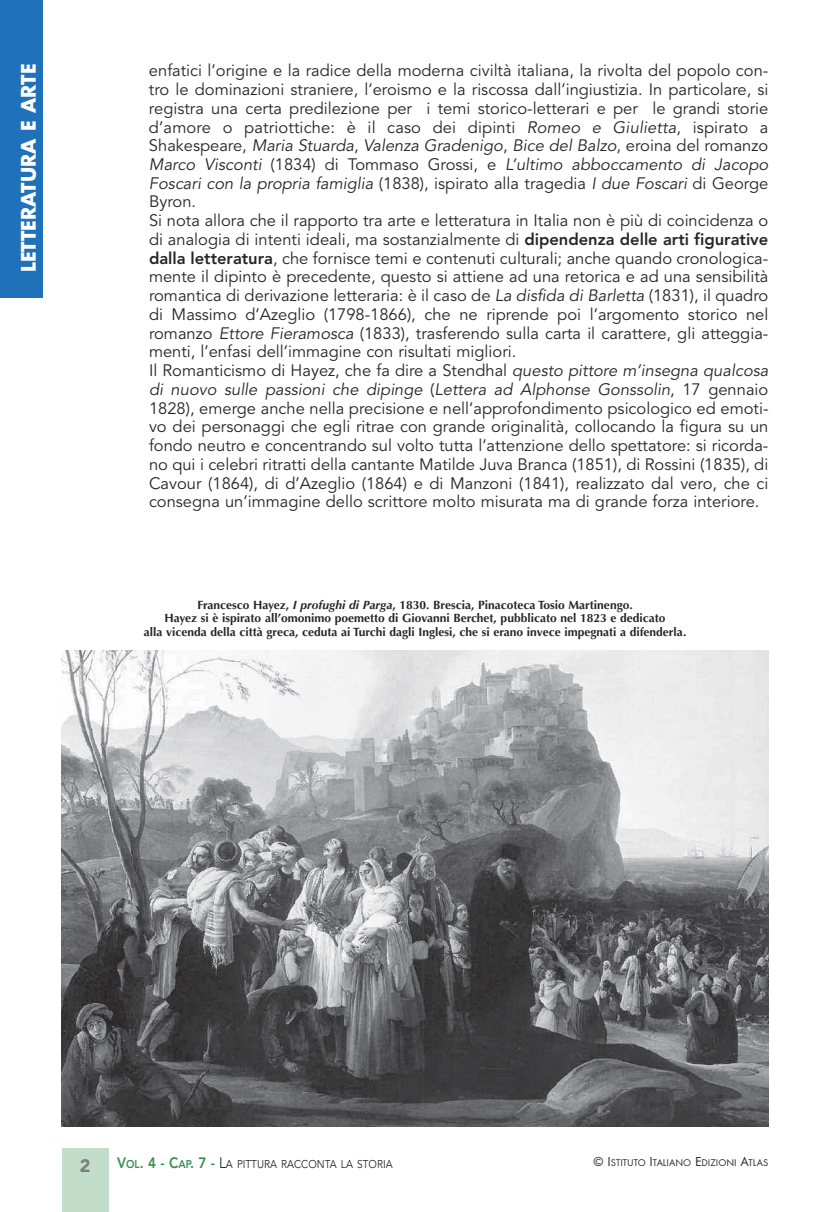
<style>
.page{position:relative;width:830px;height:1212px;background:#fff}
.page>*{position:absolute;margin:0;border:0;box-sizing:border-box;transform-origin:0 0}
.t1{font:700 19.5px "Futura";color:#fff}
.t2{font:900 18px "Avenir";color:#7d7d7d}
.t3{font:16.5px/18.8px "Avenir";color:#272627}
.t4{font:700 12px/13.5px "Optima";color:#272627;text-align:center}
.t5{font:11.25px "Avenir";color:#272627;scale:.9 1}
.t6{font:10.2px "Futura T";color:#272627}
.s1{font-style:italic}
.s2{font-weight:800}
.s3{font-weight:800;font-size:15px;color:#388f52}
.s4{font-weight:800;color:#388f52}
.s5{font-size:15px}
.s6{font-size:13.5px}
</style>
<div class="page">
<div style="left:0;top:0;width:43px;height:298px;background:#1f71b9"></div>
<div style="left:62px;top:1148px;width:46px;height:64px;background:#c3ddcb"></div>
<img style="left:62px;top:651px;width:705px;height:476px">
<p class="t1" style="left:19px;top:272px;width:210px;rotate:-90deg">LETTERATURA E ARTE</p>
<p class="t3" style="left:149px;top:63px;width:620px">enfatici l’origine e la radice della moderna civiltà italiana, la rivolta del popolo con&shy;tro le dominazioni straniere, l’eroismo e la riscossa dall’ingiustizia. In particolare, si registra una certa predilezione per i temi storico-letterari e per le grandi storie d’amore o patriottiche: è il caso dei dipinti <span class="s1">Romeo e Giulietta</span>, ispirato a Shakespeare, <span class="s1">Maria Stuarda</span>, <span class="s1">Valenza Gradenigo</span>, <span class="s1">Bice del Balzo</span>, eroina del romanzo <span class="s1">Marco Visconti</span> (1834) di Tommaso Grossi, e <span class="s1">L’ultimo abboccamento di Jacopo Foscari con la propria famiglia</span> (1838), ispirato alla tragedia <span class="s1">I due Foscari</span> di George Byron.<br>Si nota allora che il rapporto tra arte e letteratura in Italia non è più di coincidenza o di analogia di intenti ideali, ma sostanzialmente di <span class="s2">dipendenza delle arti figurative dalla letteratura</span>, che fornisce temi e contenuti culturali; anche quando cronologica&shy;mente il dipinto è precedente, questo si attiene ad una retorica e ad una sensibilità romantica di derivazione letteraria: è il caso de <span class="s1">La disfida di Barletta</span> (1831), il quadro di Massimo d’Azeglio (1798-1866), che ne riprende poi l’argomento storico nel romanzo <span class="s1">Ettore Fieramosca</span> (1833), trasferendo sulla carta il carattere, gli atteggia&shy;menti, l’enfasi dell’immagine con risultati migliori.<br>Il Romanticismo di Hayez, che fa dire a Stendhal <span class="s1">questo pittore m’insegna qualcosa di nuovo sulle passioni che dipinge</span> (<span class="s1">Lettera ad Alphonse Gonssolin</span>, 17 gennaio 1828), emerge anche nella precisione e nell’approfondimento psicologico ed emoti&shy;vo dei personaggi che egli ritrae con grande originalità, collocando la figura su un fondo neutro e concentrando sul volto tutta l’attenzione dello spettatore: si ricorda&shy;no qui i celebri ritratti della cantante Matilde Juva Branca (1851), di Rossini (1835), di Cavour (1864), di d’Azeglio (1864) e di Manzoni (1841), realizzato dal vero, che ci consegna un’immagine dello scrittore molto misurata ma di grande forza interiore.</p>
<p class="t4" style="left:144px;top:599px;width:543px">Francesco Hayez, <span class="s1">I profughi di Parga</span>, 1830. Brescia, Pinacoteca Tosio Martinengo.<br>Hayez si è ispirato all’omonimo poemetto di Giovanni Berchet, pubblicato nel 1823 e dedicato<br>alla vicenda della città greca, ceduta ai Turchi dagli Inglesi, che si erano invece impegnati a difenderla.</p>
<p class="t2" style="left:80px;top:1159px;width:12px">2</p>
<p class="t5" style="left:117px;top:1159px;width:307px"><span class="s3">V</span><span class="s4">OL</span><span class="s3">. 4 - C</span><span class="s4">AP</span><span class="s3">. 7 -</span> <span class="s5">L</span>A PITTURA RACCONTA LA STORIA</p>
<p class="t6" style="left:593px;top:1156px;width:176px"><span class="s6">© I</span>STITUTO <span class="s6">I</span>TALIANO <span class="s6">E</span>DIZIONI <span class="s6">A</span>TLAS</p>
</div>
